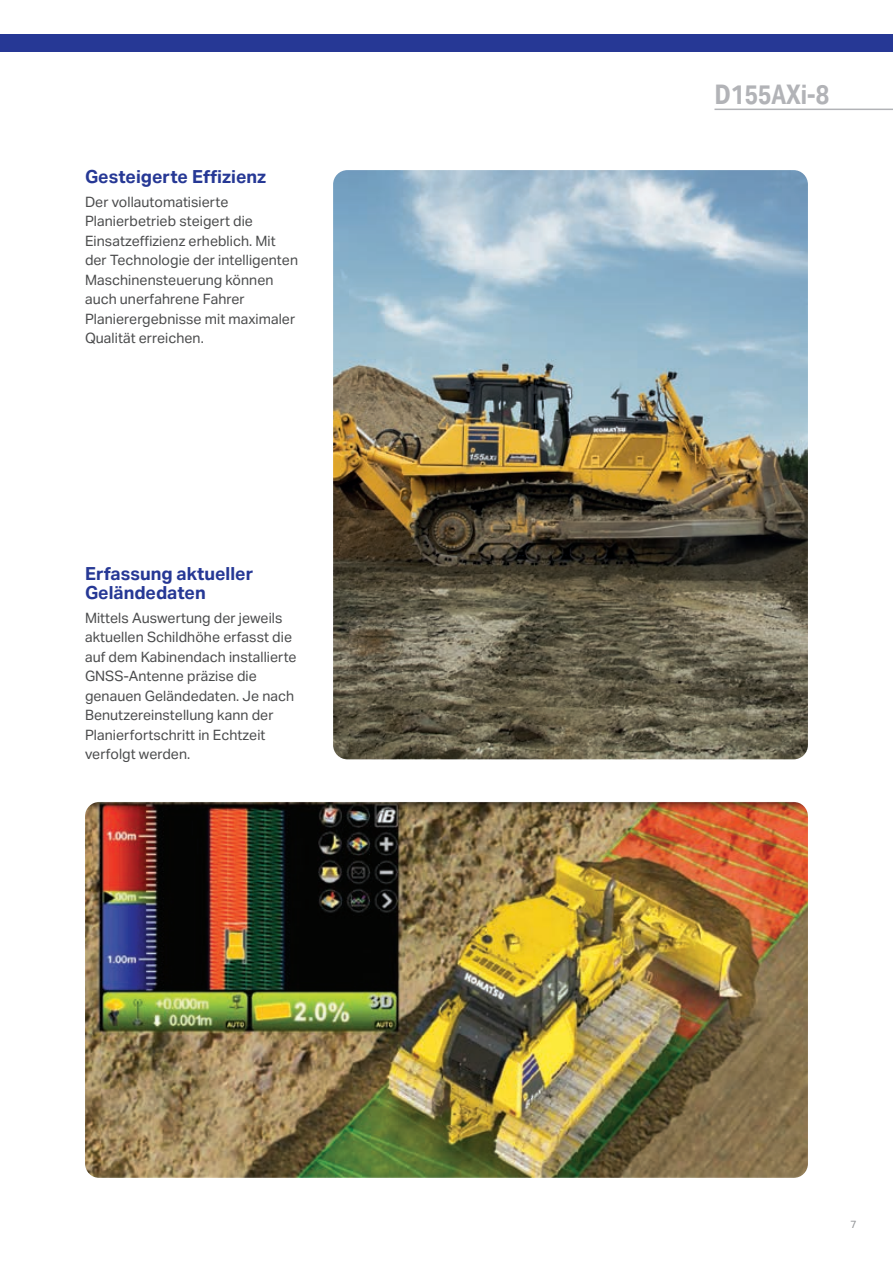
<style>
.page{position:relative;width:893px;height:1263px;background:#fff}
.page>*{position:absolute;margin:0;border:0;box-sizing:border-box;transform-origin:0 0}
.t1{font:700 27px "Aktiv Grotesk Cd";color:#b2b3b7}
.t2{font:700 18px/19.5px "Aktiv Grotesk";color:#263895}
.t3{font:14.25px/19.5px "Aktiv Grotesk";color:#4b4c4d}
.t4{font:10.5px "Aktiv Grotesk";color:#939598}
</style>
<div class="page">
<img style="left:85px;top:802px;width:723px;height:376px">
<img style="left:333px;top:170px;width:475px;height:589px">
<div style="left:0;top:34px;width:893px;height:17px;background:#263895"></div>
<hr style="left:714px;top:109px;width:179px;height:1px;background:#b2b3b7">
<p class="t2" style="left:85px;top:167px;width:183px">Gesteigerte Effizienz</p>
<p class="t3" style="left:85px;top:192px;width:215px">Der vollautomatisierte<br>Planierbetrieb steigert die<br>Einsatzeffizienz erheblich. Mit der Technologie der intelligenten<br>Maschinensteuerung können auch unerfahrene Fahrer<br>Planierergebnisse mit maximaler<br>Qualität erreichen.</p>
<p class="t2" style="left:85px;top:564px;width:170px">Erfassung aktueller<br>Geländedaten</p>
<p class="t3" style="left:85px;top:608px;width:213px">Mittels Auswertung der jeweils aktuellen Schildhöhe erfasst die auf dem Kabinendach installierte<br>GNSS-Antenne präzise die genauen Geländedaten. Je nach<br>Benutzereinstellung kann der<br>Planierfortschritt in Echtzeit verfolgt werden.</p>
<h1 class="t1" style="left:714px;top:79px;width:116px">D155AXi-8</h1>
<p class="t4" style="left:850px;top:1218px;width:8px">7</p>
</div>
